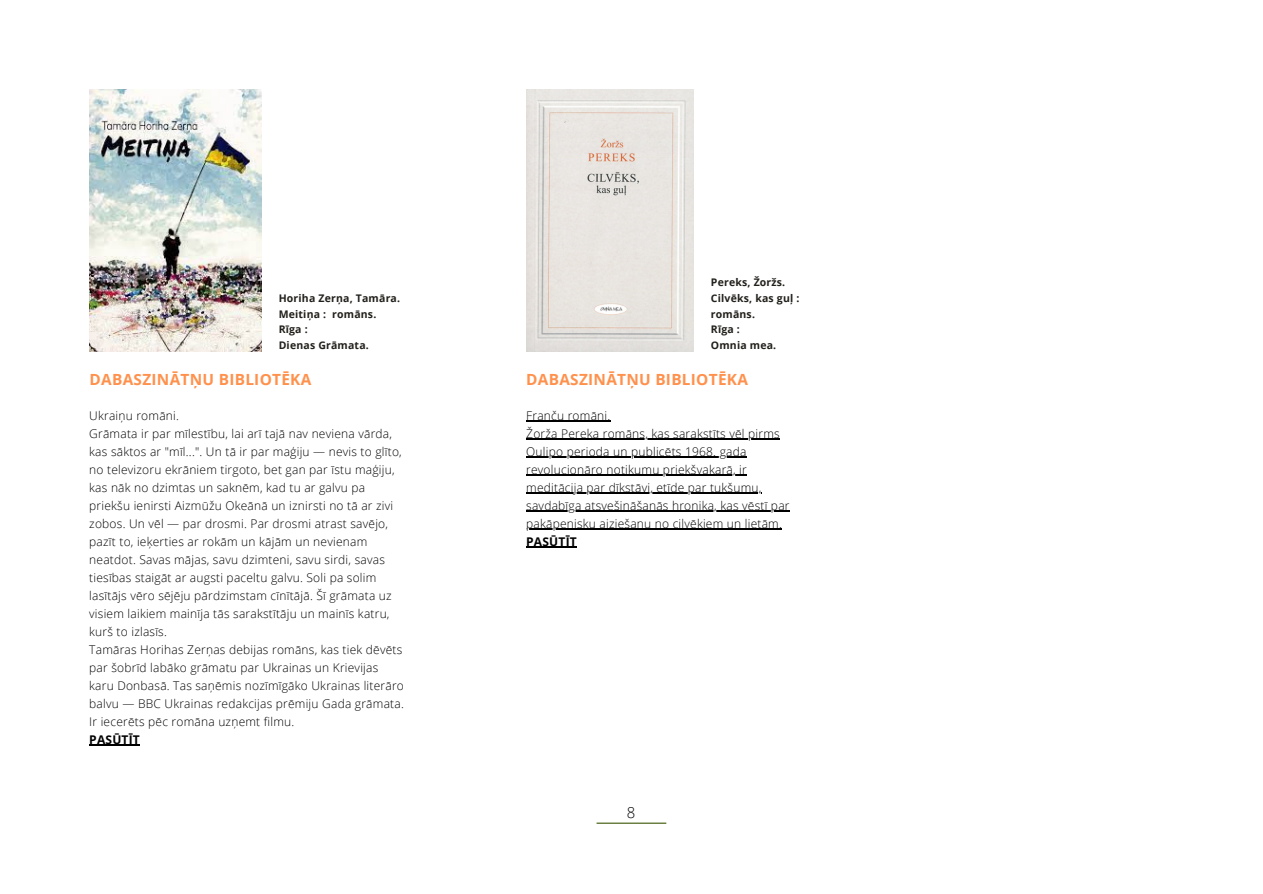
<style>
.page{position:relative;width:1263px;height:894px;background:#fff}
.page>*{position:absolute;margin:0;border:0;box-sizing:border-box;transform-origin:0 0}
.t1{font:700 15.45px "Open Sans";letter-spacing:.02em;color:#ff914d}
.t2{font:300 15px "Open Sans";color:#000}
.t3{font:300 12px/18px "Open Sans";letter-spacing:.02em;color:#000}
.t4{font:700 12px "Open Sans";letter-spacing:.02em;color:#000}
.t5{font:700 10.5px/15.8px "Open Sans";letter-spacing:.02em;color:#22201b}
</style>
<div class="page">
<img style="left:90px;top:89px;width:172px;height:262px">
<img style="left:526px;top:89px;width:168px;height:262px">
<hr style="left:89px;top:744px;width:51px;height:1px;background:#000">
<hr style="left:526px;top:420px;width:85px;height:1px;background:#000">
<hr style="left:526px;top:438px;width:254px;height:1px;background:#000">
<hr style="left:526px;top:456px;width:221px;height:1px;background:#000">
<hr style="left:526px;top:474px;width:221px;height:1px;background:#000">
<hr style="left:526px;top:492px;width:236px;height:1px;background:#000">
<hr style="left:526px;top:510px;width:264px;height:1px;background:#000">
<hr style="left:526px;top:528px;width:256px;height:1px;background:#000">
<hr style="left:526px;top:546px;width:51px;height:1px;background:#000">
<hr style="left:597px;top:822px;width:69px;height:1px;background:#3b5704">
<p class="t5" style="left:279px;top:290px;width:123px">Horiha Zerņa, Tamāra.<br>Meitiņa : romāns.</p>
<p class="t5" style="left:279px;top:321px;width:31px">Rīga :</p>
<p class="t5" style="left:279px;top:337px;width:92px">Dienas Grāmata.</p>
<p class="t5" style="left:711px;top:274px;width:90px">Pereks, Žoržs.<br>Cilvēks, kas guļ : romāns.</p>
<p class="t5" style="left:711px;top:321px;width:31px">Rīga :</p>
<p class="t5" style="left:711px;top:337px;width:67px">Omnia mea.</p>
<p class="t1" style="left:90px;top:368px;width:223px">DABASZINĀTŅU BIBLIOTĒKA</p>
<p class="t1" style="left:526px;top:368px;width:223px">DABASZINĀTŅU BIBLIOTĒKA</p>
<p class="t3" style="left:89px;top:406px;width:91px">Ukraiņu romāni.</p>
<p class="t3" style="left:89px;top:424px;width:314px">Grāmata ir par mīlestību, lai arī tajā nav neviena vārda, kas sāktos ar "mīl...". Un tā ir par maģiju — nevis to glīto, no televizoru ekrāniem tirgoto, bet gan par īstu maģiju, kas nāk no dzimtas un saknēm, kad tu ar galvu pa priekšu ienirsti Aizmūžu Okeānā un iznirsti no tā ar zivi zobos. Un vēl — par drosmi. Par drosmi atrast savējo, pazīt to, ieķerties ar rokām un kājām un nevienam neatdot. Savas mājas, savu dzimteni, savu sirdi, savas tiesības staigāt ar augsti paceltu galvu. Soli pa solim lasītājs vēro sējēju pārdzimstam cīnītājā. Šī grāmata uz visiem laikiem mainīja tās sarakstītāju un mainīs katru, kurš to izlasīs.</p>
<p class="t3" style="left:89px;top:640px;width:316px">Tamāras Horihas Zerņas debijas romāns, kas tiek dēvēts par šobrīd labāko grāmatu par Ukrainas un Krievijas karu Donbasā. Tas saņēmis nozīmīgāko Ukrainas literāro balvu — BBC Ukrainas redakcijas prēmiju Gada grāmata.<br>Ir iecerēts pēc romāna uzņemt filmu.</p>
<p class="t4" style="left:89px;top:730px;width:52px">PASŪTĪT</p>
<p class="t3" style="left:526px;top:406px;width:86px">Franču romāni.</p>
<p class="t3" style="left:526px;top:424px;width:265px">Žorža Pereka romāns, kas sarakstīts vēl pirms Oulipo perioda un publicēts 1968. gada revolucionāro notikumu priekšvakarā, ir meditācija par dīkstāvi, etīde par tukšumu, savdabīga atsvešināšanās hronika, kas vēstī par pakāpenisku aiziešanu no cilvēkiem un lietām.</p>
<p class="t4" style="left:526px;top:532px;width:52px">PASŪTĪT</p>
<p class="t2" style="left:627px;top:801px;width:10px">8</p>
</div>
